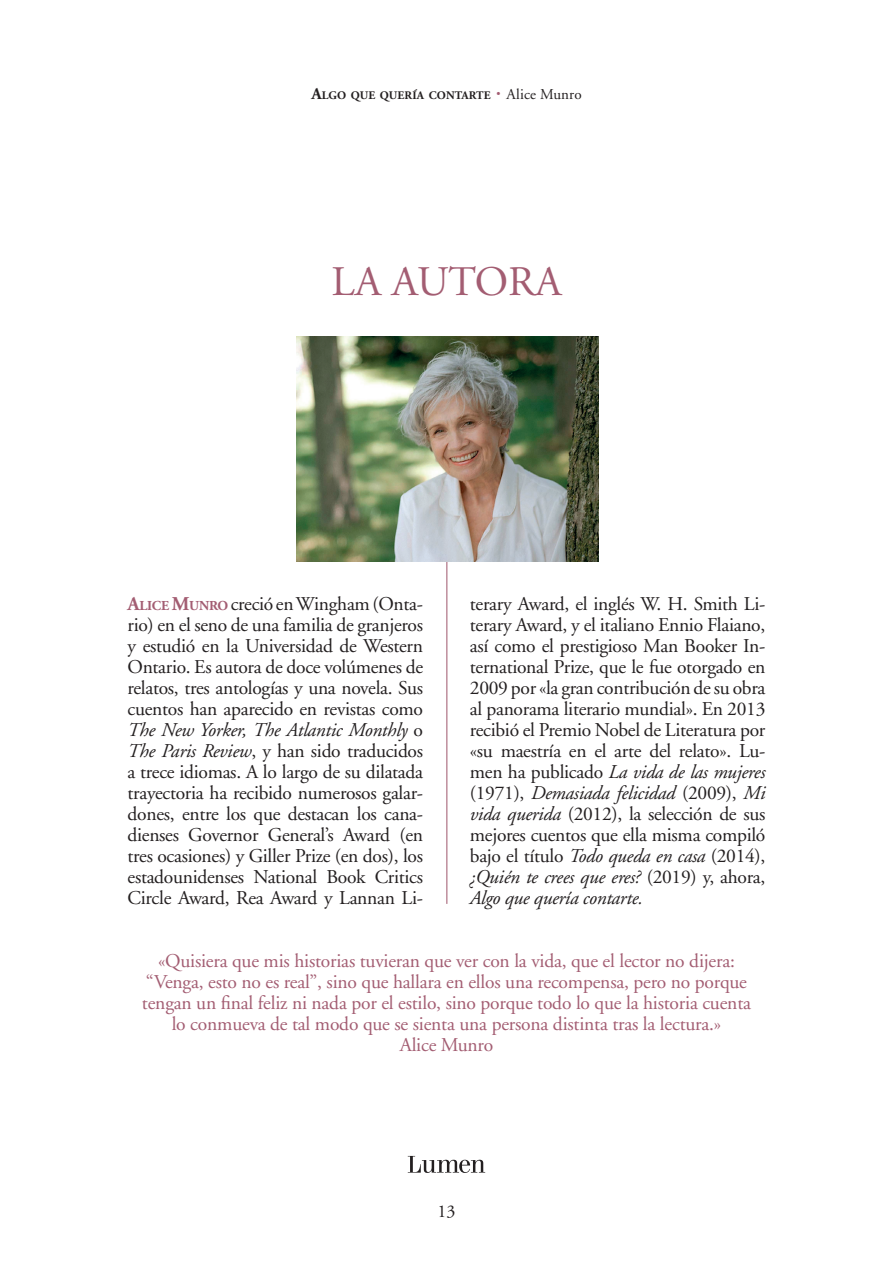
<style>
.page{position:relative;width:893px;height:1263px;background:#fff}
.page>*{position:absolute;margin:0;border:0;box-sizing:border-box;transform-origin:0 0}
.epígrafes{font:42px "Adobe Garamond";color:#a35d72}
.parrafo-sin-sangria{font:19.5px/21px "Adobe Garamond";letter-spacing:-.015em;color:#231f20;text-align:justify}
.resaltado-centrado-c{font:19.5px/21px "Adobe Garamond";letter-spacing:-.01em;color:#a35d72;text-align:center}
.t1{font:18px "Adobe Garamond";color:#231f20}
.t2{font:15px "Adobe Garamond";letter-spacing:.01em;color:#231f20}
.t3{font:700 11.55px "Adobe Garamond";letter-spacing:.015em;color:#231f20}
.s1{font-size:16.5px}
.s2{font-size:27px;color:#a35d72}
.s3{font-weight:700;color:#a35d72}
.s4{font-weight:700;font-size:13.65px;color:#a35d72}
.s5{font-style:italic}
</style>
<div class="page">
<svg style="left:408px;top:1156px;width:77px;height:17px"></svg>
<hr style="left:446px;top:337px;width:1px;height:567px;background:#a35d72">
<img style="left:297px;top:337px;width:301px;height:225px">
<p class="t3" style="left:311px;top:89px;width:181px"><span class="s1">A</span>LGO QUE QUERÍA CONTARTE</p>
<p class="t2" style="left:495px;top:86px;width:88px"><span class="s2">·</span> Alice Munro</p>
<p class="epígrafes" style="left:331px;top:259px;width:232px">LA AUTORA</p>
<p class="parrafo-sin-sangria" style="left:128px;top:594px;width:297px"><span class="s3">A</span><span class="s4">LICE</span> <span class="s3">M</span><span class="s4">UNRO</span> creció en Wingham (Onta&shy;rio) en el seno de una familia de granjeros y estudió en la Universidad de Western Ontario. Es autora de doce volúmenes de relatos, tres antologías y una novela. Sus cuentos han aparecido en revistas como <span class="s5">The New Yorker, The Atlantic Monthly</span> o <span class="s5">The Paris Review</span>, y han sido traducidos a trece idiomas. A lo largo de su dilatada trayectoria ha recibido numerosos galar&shy;dones, entre los que destacan los cana&shy;dienses Governor General’s Award (en tres ocasiones) y Giller Prize (en dos), los estadounidenses National Book Critics Circle Award, Rea Award y Lannan Li-</p>
<p class="parrafo-sin-sangria" style="left:470px;top:594px;width:297px">terary Award, el inglés W. H. Smith Li&shy;terary Award, y el italiano Ennio Flaiano, así como el prestigioso Man Booker In&shy;ternational Prize, que le fue otorgado en 2009 por «la gran contribución de su obra al panorama literario mundial». En 2013 recibió el Premio Nobel de Literatura por «su maestría en el arte del relato». Lu&shy;men ha publicado <span class="s5">La vida de las mujeres </span>(1971), <span class="s5">Demasiada felicidad</span> (2009), <span class="s5">Mi vida querida</span> (2012), la selección de sus mejores cuentos que ella misma compiló bajo el título <span class="s5">Todo queda en casa</span> (2014), <span class="s5">¿Quién te crees que eres?</span> (2019) y, ahora, <span class="s5">Algo que quería contarte.</span></p>
<p class="resaltado-centrado-c" style="left:142px;top:951px;width:610px">«Quisiera que mis historias tuvieran que ver con la vida, que el lector no dijera: “Venga, esto no es real”, sino que hallara en ellos una recompensa, pero no porque tengan un final feliz ni nada por el estilo, sino porque todo lo que la historia cuenta lo conmueva de tal modo que se sienta una persona distinta tras la lectura.»</p>
<p class="resaltado-centrado-c" style="left:400px;top:1035px;width:95px">Alice Munro</p>
<p class="t1" style="left:437px;top:1201px;width:19px">13</p>
</div>
